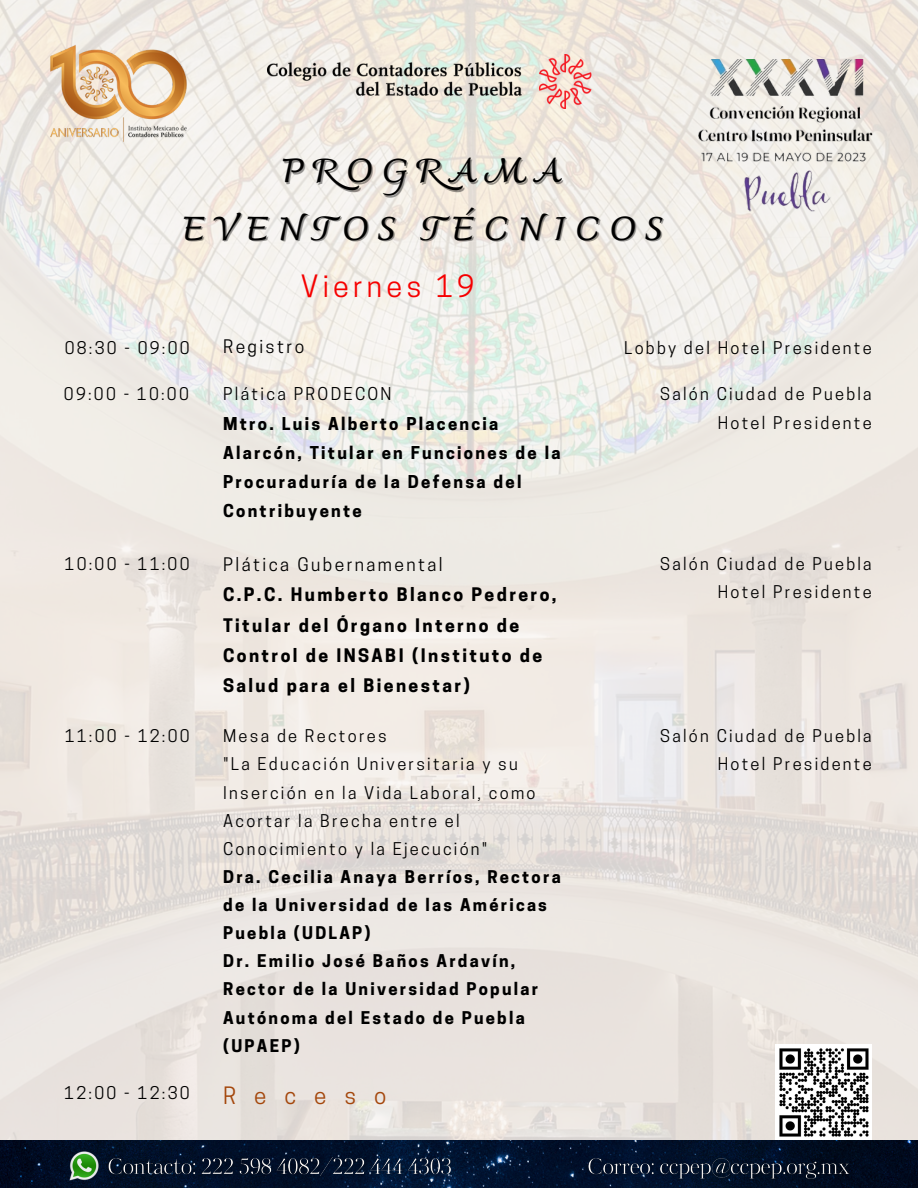
<style>
.page{position:relative;width:918px;height:1188px;background:#fff}
.page>*{position:absolute;margin:0;border:0;box-sizing:border-box;transform-origin:0 0}
.t1{font:700 33px/57.3px "Charmonman";letter-spacing:.28em;color:#000;text-align:center}
.t2{font:28.95px "Cooper Hewitt";letter-spacing:.145em;color:#f60000}
.t3{font:22.5px "Cooper Hewitt";letter-spacing:.8em;color:#a4470c}
.t4{font:700 17.55px/30.3px "Cooper Hewitt";letter-spacing:.135em;color:#000}
.t5{font:17.55px "Cooper Hewitt";letter-spacing:.135em;color:#000}
.t6{font:700 16.65px/29.2px "Cooper Hewitt";letter-spacing:.135em;color:#000}
.t7{font:16.65px "Cooper Hewitt";letter-spacing:.135em;color:#000}
.t8{font:16.5px/28.2px "Cooper Hewitt";letter-spacing:.135em;color:#000;text-align:right}
.t9{font:700 16.5px/28.2px "Cooper Hewitt";letter-spacing:.135em;color:#000}
</style>
<div class="page">
<img style="left:0;top:0;width:918px;height:1140px">
<img style="left:696px;top:60px;width:176px;height:155px">
<img style="left:47px;top:39px;width:142px;height:110px">
<img style="left:268px;top:54px;width:326px;height:54px">
<img style="left:776px;top:1044px;width:95px;height:96px">
<img style="left:0;top:1140px;width:918px;height:48px">
<img style="left:98px;top:1143px;width:761px;height:45px">
<img style="left:70px;top:1151px;width:29px;height:30px">
<h1 class="t1" style="left:182px;top:142px;width:483px">PROGRAMA<br>EVENTOS TÉCNICOS</h1>
<h2 class="t2" style="left:301px;top:275px;width:175px">Viernes 19</h2>
<p class="t8" style="left:65px;top:335px;width:127px">08:30 - 09:00</p>
<p class="t8" style="left:64px;top:382px;width:127px">09:00 - 10:00</p>
<p class="t5" style="left:223px;top:339px;width:83px">Registro</p>
<p class="t7" style="left:223px;top:388px;width:170px">Plática PRODECON</p>
<p class="t6" style="left:223px;top:411px;width:339px">Mtro. Luis Alberto Placencia<br>Alarcón, Titular en Funciones de la<br>Procuraduría de la Defensa del<br>Contribuyente</p>
<p class="t8" style="left:624px;top:335px;width:249px">Lobby del Hotel Presidente</p>
<p class="t8" style="left:660px;top:382px;width:213px">Salón Ciudad de Puebla<br>Hotel Presidente</p>
<p class="t5" style="left:223px;top:558px;width:221px">Plática Gubernamental</p>
<p class="t4" style="left:223px;top:582px;width:335px">C.P.C. Humberto Blanco Pedrero,<br>Titular del Órgano Interno de<br>Control de INSABI (Instituto de<br>Salud para el Bienestar)</p>
<p class="t8" style="left:65px;top:552px;width:127px">10:00 - 11:00</p>
<p class="t8" style="left:660px;top:552px;width:213px">Salón Ciudad de Puebla<br>Hotel Presidente</p>
<p class="t8" style="left:65px;top:724px;width:127px">11:00 - 12:00</p>
<p class="t8" style="left:223px;top:724px;width:314px;text-align:left">Mesa de Rectores<br>"La Educación Universitaria y su<br>Inserción en la Vida Laboral, como<br>Acortar la Brecha entre el<br>Conocimiento y la Ejecución"</p>
<p class="t9" style="left:223px;top:865px;width:339px">Dra. Cecilia Anaya Berríos, Rectora de la Universidad de las Américas<br>Puebla (UDLAP)<br>Dr. Emilio José Baños Ardavín,<br>Rector de la Universidad Popular<br>Autónoma del Estado de Puebla (UPAEP)</p>
<p class="t8" style="left:64px;top:1080px;width:127px">12:00 - 12:30</p>
<h3 class="t3" style="left:223px;top:1087px;width:165px">Receso</h3>
<p class="t8" style="left:660px;top:724px;width:213px">Salón Ciudad de Puebla<br>Hotel Presidente</p>
</div>
